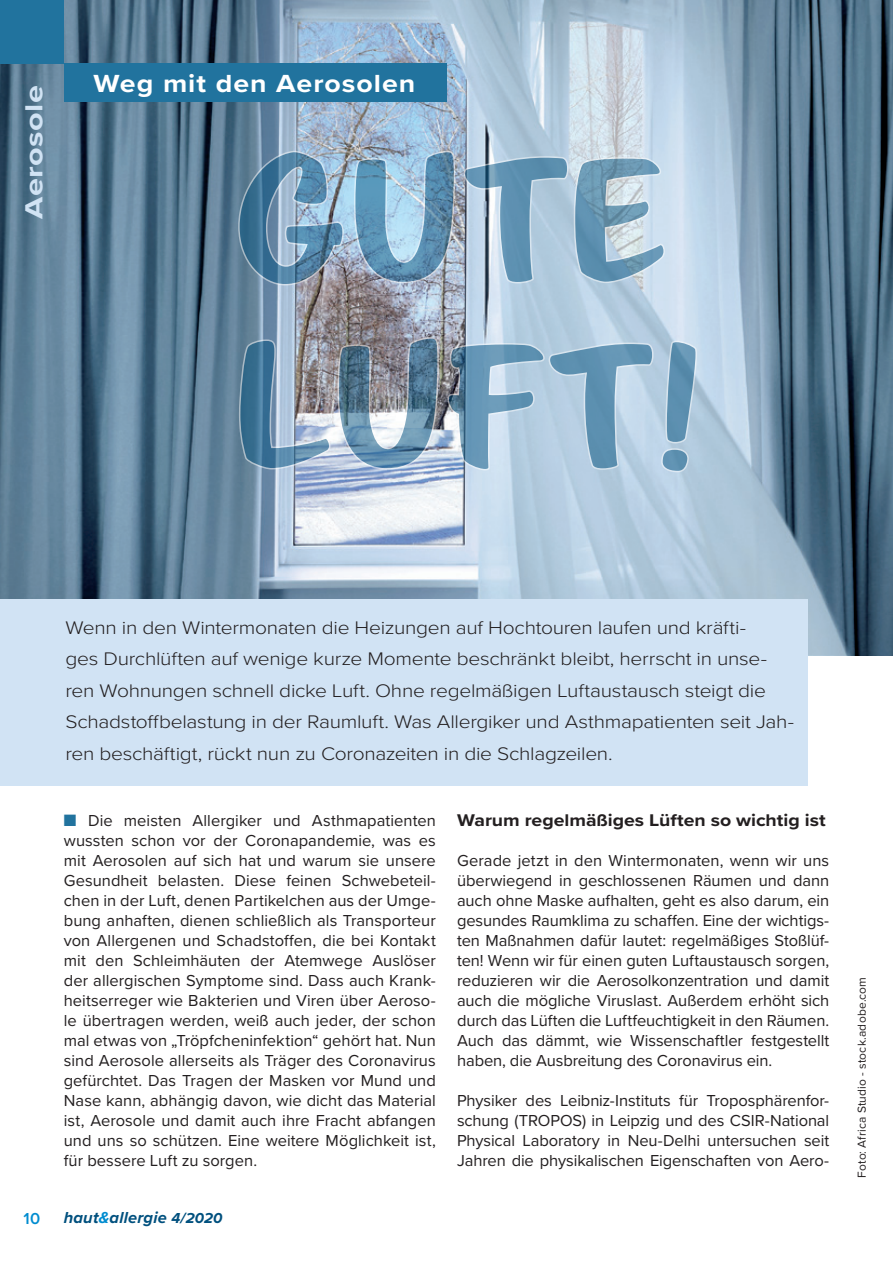
<style>
.page{position:relative;width:893px;height:1263px;background:#fff}
.page>*{position:absolute;margin:0;border:0;box-sizing:border-box;transform-origin:0 0}
.t1{font:700 25.65px "Proxima Nova";letter-spacing:.035em;color:#fff;scale:1.11 1}
.t2{font:700 25.65px "Proxima Nova";letter-spacing:.015em;color:#d1e3f4;scale:1.26 1}
.Vorlauf{font:300 18.9px/31.5px "Proxima Nova";letter-spacing:-.015em;color:#231f20;scale:1.11 1}
.Fließtext{font:700 17.55px "Proxima Nova";letter-spacing:-.005em;color:#231f20;scale:1.11 1}
.Fließtext-2{font:16.5px/20px "Proxima Nova";letter-spacing:-.005em;color:#231f20;text-align:justify}
.t3{font:italic 700 16.5px "Proxima Nova";letter-spacing:.01em;color:#00507e}
.t4{font:600 16.5px "Proxima Nova";color:#008cd0}
.Fließtext-3{font:12px "Proxima Nova";letter-spacing:.015em;color:#231f20}
.s1{color:#21739e}
.s2{color:#008cd0}
.s3{font-size:15px}
</style>
<div class="page">
<img style="left:0;top:0;width:893px;height:656px">
<div style="left:0;top:600px;width:808px;height:186px;background:#d1e3f4"></div>
<div style="left:0;top:0;width:64px;height:64px;background:#21739e"></div>
<svg style="left:238px;top:336px;width:460px;height:137px;background:#8ea9bf"></svg>
<svg style="left:237px;top:150px;width:429px;height:136px;background:#8aabc3"></svg>
<div style="left:64px;top:64px;width:382px;height:38px;background:#21739e"></div>
<p class="t2" style="left:15px;top:219px;width:108px;rotate:-90deg">Aerosole</p>
<p class="t1" style="left:93px;top:65px;width:292px">Weg mit den Aerosolen</p>
<p class="Vorlauf" style="left:65px;top:611px;width:658px">Wenn in den Wintermonaten die Heizungen auf Hochtouren laufen und kräfti-<br>ges Durchlüften auf wenige kurze Momente beschränkt bleibt, herrscht in unse&shy;ren Wohnungen schnell dicke Luft. Ohne regelmäßigen Luftaustausch steigt die Schadstoffbelastung in der Raumluft. Was Allergiker und Asthmapatienten seit Jah&shy;ren beschäftigt, rückt nun zu Coronazeiten in die Schlagzeilen.</p>
<p class="Fließtext-2" style="left:64px;top:810px;width:374px"><span class="s1">■</span> Die meisten Allergiker und Asthmapatienten wussten schon vor der Coronapandemie, was es mit Aerosolen auf sich hat und warum sie unsere Gesundheit belasten. Diese feinen Schwebeteil&shy;chen in der Luft, denen Partikelchen aus der Umge&shy;bung anhaften, dienen schließlich als Transporteur von Allergenen und Schadstoffen, die bei Kontakt mit den Schleimhäuten der Atemwege Auslöser der allergischen Symptome sind. Dass auch Krank&shy;heitserreger wie Bakterien und Viren über Aeroso&shy;le übertragen werden, weiß auch jeder, der schon mal etwas von „Tröpfcheninfektion“ gehört hat. Nun sind Aerosole allerseits als Träger des Coronavirus gefürchtet. Das Tragen der Masken vor Mund und Nase kann, abhängig davon, wie dicht das Material ist, Aerosole und damit auch ihre Fracht abfangen und uns so schützen. Eine weitere Möglichkeit ist, für bessere Luft zu sorgen.</p>
<p class="Fließtext" style="left:457px;top:807px;width:334px">Warum regelmäßiges Lüften so wichtig ist</p>
<p class="Fließtext-2" style="left:457px;top:850px;width:374px">Gerade jetzt in den Wintermonaten, wenn wir uns überwiegend in geschlossenen Räumen und dann auch ohne Maske aufhalten, geht es also darum, ein gesundes Raumklima zu schaffen. Eine der wichtigs&shy;ten Maßnahmen dafür lautet: regelmäßiges Stoßlüf&shy;ten! Wenn wir für einen guten Luftaustausch sorgen, reduzieren wir die Aerosolkonzentration und damit auch die mögliche Viruslast. Außerdem erhöht sich durch das Lüften die Luftfeuchtigkeit in den Räumen.<br>Auch das dämmt, wie Wissenschaftler festgestellt haben, die Ausbreitung des Coronavirus ein.</p>
<p class="Fließtext-2" style="left:457px;top:1089px;width:374px">Physiker des Leibniz-Instituts für Troposphärenfor&shy;schung (TROPOS) in Leipzig und des CSIR-National Physical Laboratory in Neu-Delhi untersuchen seit Jahren die physikalischen Eigenschaften von Aero-</p>
<p class="t4" style="left:24px;top:1206px;width:18px">10</p>
<p class="t3" style="left:64px;top:1205px;width:160px">haut<span class="s2">&amp;</span>allergie <span class="s3">4/2020</span></p>
<p class="Fließtext-3" style="left:853px;top:1178px;width:203px;rotate:-90deg">Foto: Africa Studio - stock.adobe.com</p>
</div>
